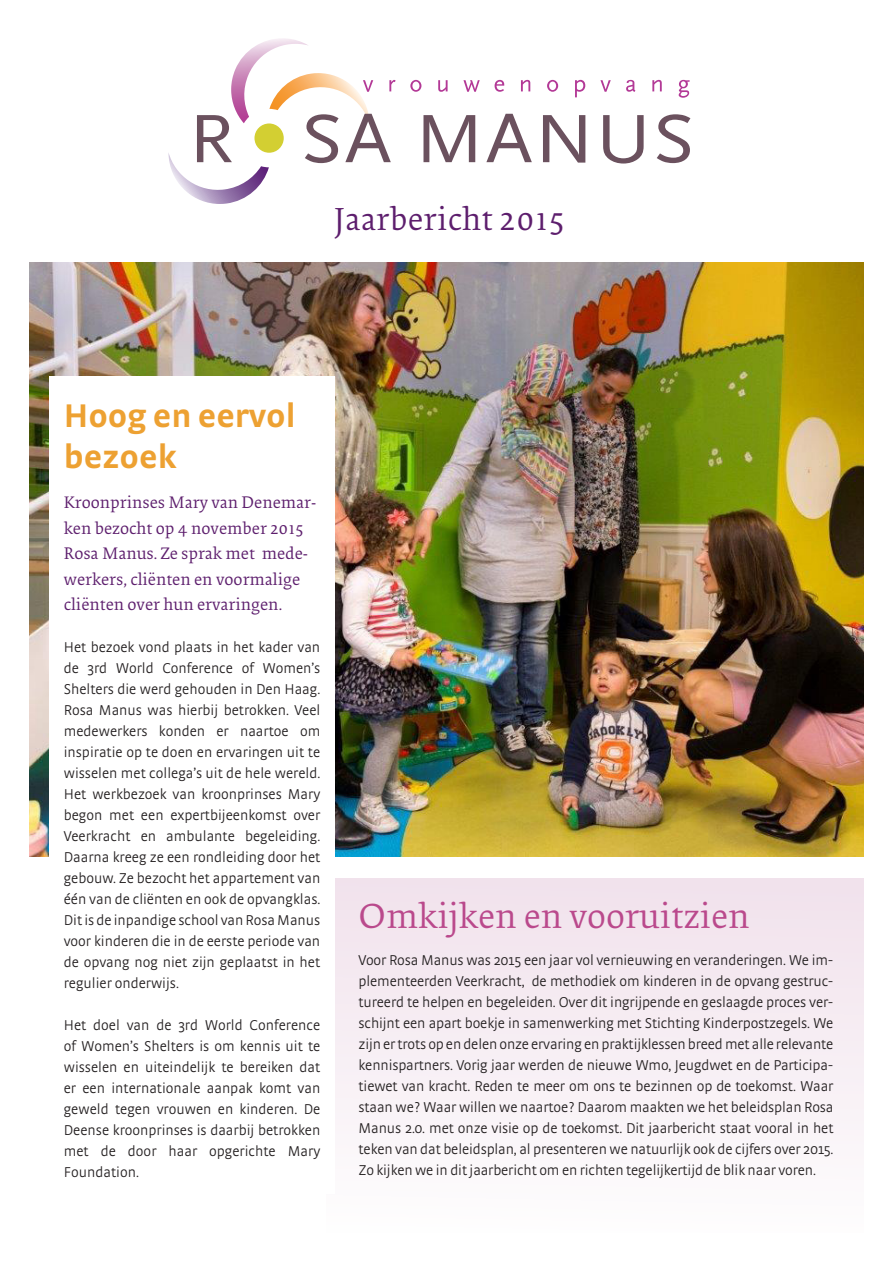
<style>
.page{position:relative;width:893px;height:1263px;background:#fff}
.page>*{position:absolute;margin:0;border:0;box-sizing:border-box;transform-origin:0 0}
.t1{font:36px "Collis Roman Bib";color:#ba498c}
.t2{font:700 34.5px/40.5px "Strada";color:#eda132}
.t3{font:33px "Collis Roman Bib";letter-spacing:.01em;color:#5d1e6d}
.t4{font:17.25px/25.5px "Collis Roman Bib";color:#5d1e6d}
.t5{font:300 15px/21px "Strada";color:#231f20;text-align:justify}
</style>
<div class="page">
<img style="left:30px;top:262px;width:833px;height:595px">
<div style="left:326px;top:878px;width:537px;height:355px;background:linear-gradient(to right,#f8f0f5,#f7eef4)"></div>
<svg style="left:423px;top:115px;width:52px;height:47px"></svg>
<svg style="left:486px;top:114px;width:46px;height:48px"></svg>
<svg style="left:543px;top:115px;width:42px;height:48px"></svg>
<svg style="left:603px;top:115px;width:41px;height:49px"></svg>
<svg style="left:657px;top:114px;width:33px;height:49px"></svg>
<svg style="left:169px;top:38px;width:227px;height:166px"></svg>
<svg style="left:410px;top:80px;width:11px;height:12px"></svg>
<svg style="left:438px;top:80px;width:10px;height:12px"></svg>
<svg style="left:463px;top:80px;width:17px;height:12px"></svg>
<svg style="left:495px;top:80px;width:9px;height:12px"></svg>
<svg style="left:521px;top:80px;width:9px;height:11px"></svg>
<svg style="left:547px;top:80px;width:11px;height:12px"></svg>
<svg style="left:575px;top:80px;width:10px;height:17px"></svg>
<svg style="left:600px;top:80px;width:11px;height:12px"></svg>
<svg style="left:626px;top:80px;width:9px;height:12px"></svg>
<svg style="left:652px;top:80px;width:10px;height:11px"></svg>
<svg style="left:679px;top:80px;width:11px;height:18px"></svg>
<div style="left:49px;top:376px;width:285px;height:817px;background:#fff"></div>
<p class="t3" style="left:334px;top:205px;width:233px">Jaarbericht 2015</p>
<p class="t2" style="left:64px;top:394px;width:233px">Hoog en eervol bezoek</p>
<p class="t4" style="left:64px;top:491px;width:254px">Kroonprinses Mary van Denemar&shy;ken bezocht op 4 november 2015<br>Rosa Manus. Ze sprak met mede&shy;werkers, cliënten en voormalige cliënten over hun ervaringen.</p>
<p class="t5" style="left:64px;top:636px;width:258px">Het bezoek vond plaats in het kader van de 3rd World Conference of Women’s Shelters die werd gehouden in Den Haag.<br>Rosa Manus was hierbij betrokken. Veel medewerkers konden er naartoe om inspiratie op te doen en ervaringen uit te wisselen met collega’s uit de hele wereld.<br>Het werkbezoek van kroonprinses Mary begon met een expertbijeenkomst over Veerkracht en ambulante begeleiding.<br>Daarna kreeg ze een rondleiding door het gebouw. Ze bezocht het appartement van één van de cliënten en ook de opvangklas.<br>Dit is de inpandige school van Rosa Manus voor kinderen die in de eerste periode van de opvang nog niet zijn geplaatst in het regulier onderwijs.</p>
<p class="t5" style="left:64px;top:1014px;width:258px">Het doel van de 3rd World Conference of Women’s Shelters is om kennis uit te wisselen en uiteindelijk te bereiken dat er een internationale aanpak komt van geweld tegen vrouwen en kinderen. De Deense kroonprinses is daarbij betrokken met de door haar opgerichte Mary Foundation.</p>
<p class="t1" style="left:359px;top:900px;width:393px">Omkijken en vooruitzien</p>
<p class="t5" style="left:359px;top:949px;width:476px">Voor Rosa Manus was 2015 een jaar vol vernieuwing en veranderingen. We im&shy;plementeerden Veerkracht, de methodiek om kinderen in de opvang gestruc&shy;tureerd te helpen en begeleiden. Over dit ingrijpende en geslaagde proces ver&shy;schijnt een apart boekje in samenwerking met Stichting Kinderpostzegels. We zijn er trots op en delen onze ervaring en praktijklessen breed met alle relevante kennispartners. Vorig jaar werden de nieuwe Wmo, Jeugdwet en de Participa&shy;tiewet van kracht. Reden te meer om ons te bezinnen op de toekomst. Waar staan we? Waar willen we naartoe? Daarom maakten we het beleidsplan Rosa Manus 2.0. met onze visie op de toekomst. Dit jaarbericht staat vooral in het teken van dat beleidsplan, al presenteren we natuurlijk ook de cijfers over 2015.<br>Zo kijken we in dit jaarbericht om en richten tegelijkertijd de blik naar voren.</p>
</div>
